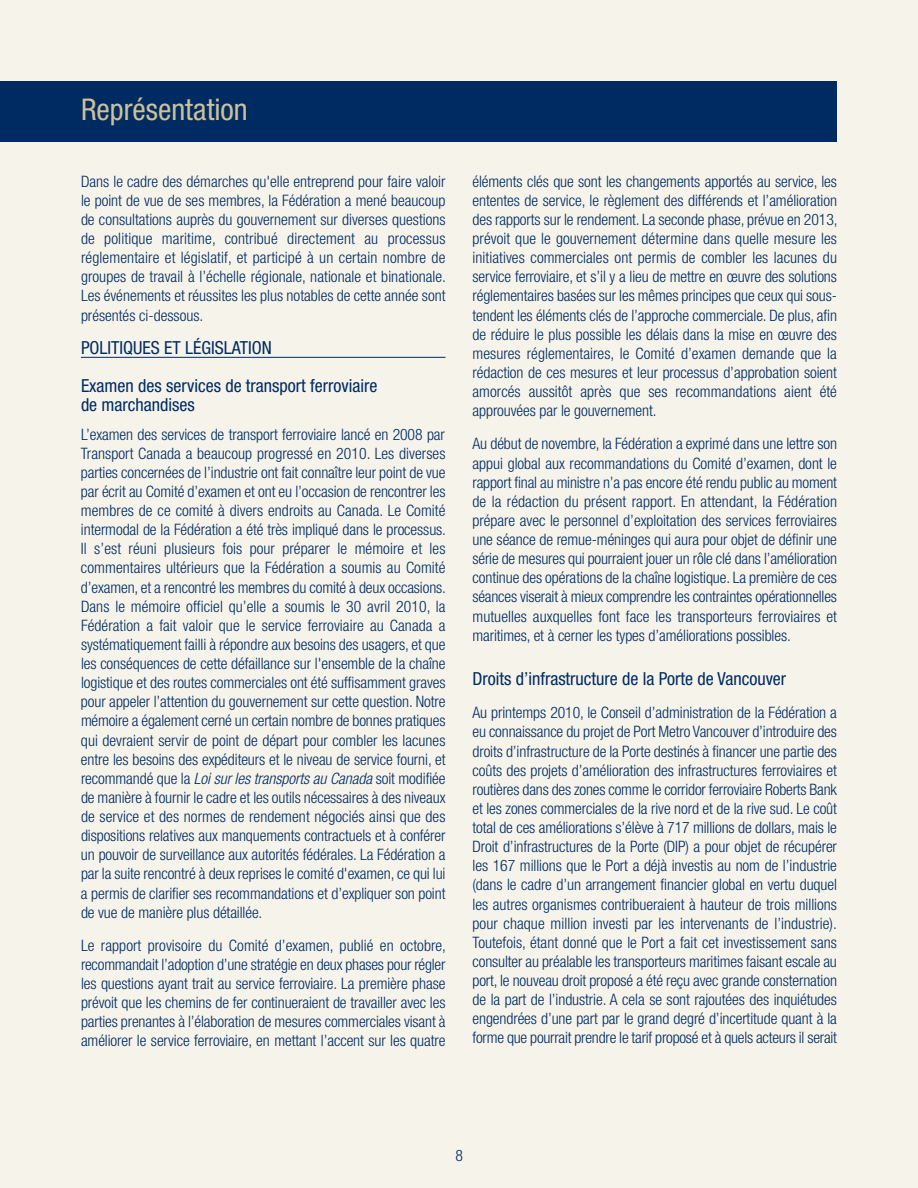
<style>
.page{position:relative;width:918px;height:1188px;background:#f5f3ea}
.page>*{position:absolute;margin:0;border:0;box-sizing:border-box;transform-origin:0 0}
.t1{font:condensed 30px "Helvetica Neue";color:#cdc197}
.t2{font:condensed 18px/38.1px "Helvetica Neue";color:#002b62}
.t3{font:300 condensed 15.75px/19.2px "Helvetica Neue";letter-spacing:-.005em;color:#002b62;text-align:justify}
.s1{font-style:italic}
</style>
<div class="page">
<div style="left:0;top:81px;width:837px;height:61px;background:#002b62"></div>
<hr style="left:81px;top:357px;width:365px;height:1px;background:#002b62">
<h1 class="t1" style="left:81px;top:98px;width:168px">Représentation</h1>
<p class="t3" style="left:81px;top:173px;width:367px">Dans le cadre des démarches qu'elle entreprend pour faire valoir le point de vue de ses membres, la Fédération a mené beaucoup de consultations auprès du gouvernement sur diverses questions de politique maritime, contribué directement au processus réglementaire et législatif, et participé à un certain nombre de groupes de travail à l’échelle régionale, nationale et binationale.<br>Les événements et réussites les plus notables de cette année sont présentés ci-dessous.</p>
<p class="t2" style="left:81px;top:330px;width:298px">POLITIQUES ET LÉGISLATION<br>Examen des services de transport ferroviaire</p>
<p class="t2" style="left:81px;top:387px;width:115px">de marchandises</p>
<p class="t3" style="left:81px;top:426px;width:367px">L’examen des services de transport ferroviaire lancé en 2008 par Transport Canada a beaucoup progressé en 2010. Les diverses parties concernées de l’industrie ont fait connaître leur point de vue par écrit au Comité d’examen et ont eu l’occasion de rencontrer les membres de ce comité à divers endroits au Canada. Le Comité intermodal de la Fédération a été très impliqué dans le processus.<br>Il s’est réuni plusieurs fois pour préparer le mémoire et les commentaires ultérieurs que la Fédération a soumis au Comité d’examen, et a rencontré les membres du comité à deux occasions.<br>Dans le mémoire officiel qu’elle a soumis le 30 avril 2010, la Fédération a fait valoir que le service ferroviaire au Canada a systématiquement failli à répondre aux besoins des usagers, et que les conséquences de cette défaillance sur l'ensemble de la chaîne logistique et des routes commerciales ont été suffisamment graves pour appeler l’attention du gouvernement sur cette question. Notre mémoire a également cerné un certain nombre de bonnes pratiques qui devraient servir de point de départ pour combler les lacunes entre les besoins des expéditeurs et le niveau de service fourni, et recommandé que la <span class="s1">Loi sur les transports au Canada</span> soit modifiée de manière à fournir le cadre et les outils nécessaires à des niveaux de service et des normes de rendement négociés ainsi que des dispositions relatives aux manquements contractuels et à conférer un pouvoir de surveillance aux autorités fédérales. La Fédération a par la suite rencontré à deux reprises le comité d'examen, ce qui lui a permis de clarifier ses recommandations et d’expliquer son point de vue de manière plus détaillée.</p>
<p class="t3" style="left:81px;top:937px;width:367px">Le rapport provisoire du Comité d’examen, publié en octobre, recommandait l’adoption d’une stratégie en deux phases pour régler les questions ayant trait au service ferroviaire. La première phase prévoit que les chemins de fer continueraient de travailler avec les parties prenantes à l’élaboration de mesures commerciales visant à améliorer le service ferroviaire, en mettant l’accent sur les quatre</p>
<p class="t3" style="left:473px;top:173px;width:367px">éléments clés que sont les changements apportés au service, les ententes de service, le règlement des différends et l’amélioration des rapports sur le rendement. La seconde phase, prévue en 2013, prévoit que le gouvernement détermine dans quelle mesure les initiatives commerciales ont permis de combler les lacunes du service ferroviaire, et s’il y a lieu de mettre en œuvre des solutions réglementaires basées sur les mêmes principes que ceux qui sous&shy;tendent les éléments clés de l’approche commerciale. De plus, afin de réduire le plus possible les délais dans la mise en œuvre des mesures réglementaires, le Comité d’examen demande que la rédaction de ces mesures et leur processus d’approbation soient amorcés aussitôt après que ses recommandations aient été approuvées par le gouvernement.</p>
<p class="t3" style="left:473px;top:436px;width:366px">Au début de novembre, la Fédération a exprimé dans une lettre son appui global aux recommandations du Comité d’examen, dont le rapport final au ministre n’a pas encore été rendu public au moment de la rédaction du présent rapport. En attendant, la Fédération prépare avec le personnel d’exploitation des services ferroviaires une séance de remue-méninges qui aura pour objet de définir une série de mesures qui pourraient jouer un rôle clé dans l’amélioration continue des opérations de la chaîne logistique. La première de ces séances viserait à mieux comprendre les contraintes opérationnelles mutuelles auxquelles font face les transporteurs ferroviaires et maritimes, et à cerner les types d’améliorations possibles.</p>
<p class="t2" style="left:472px;top:661px;width:315px">Droits d’infrastructure de la Porte de Vancouver</p>
<p class="t3" style="left:472px;top:704px;width:366px">Au printemps 2010, le Conseil d’administration de la Fédération a eu connaissance du projet de Port Metro Vancouver d’introduire des droits d’infrastructure de la Porte destinés à financer une partie des coûts des projets d’amélioration des infrastructures ferroviaires et routières dans des zones comme le corridor ferroviaire Roberts Bank et les zones commerciales de la rive nord et de la rive sud. Le coût total de ces améliorations s’élève à 717 millions de dollars, mais le Droit d’infrastructures de la Porte (DIP) a pour objet de récupérer les 167 millions que le Port a déjà investis au nom de l’industrie (dans le cadre d’un arrangement financier global en vertu duquel les autres organismes contribueraient à hauteur de trois millions pour chaque million investi par les intervenants de l’industrie).<br>Toutefois, étant donné que le Port a fait cet investissement sans consulter au préalable les transporteurs maritimes faisant escale au port, le nouveau droit proposé a été reçu avec grande consternation de la part de l’industrie. A cela se sont rajoutées des inquiétudes engendrées d’une part par le grand degré d’incertitude quant à la forme que pourrait prendre le tarif proposé et à quels acteurs il serait</p>
<p class="t3" style="left:455px;top:1147px;width:9px">8</p>
</div>
